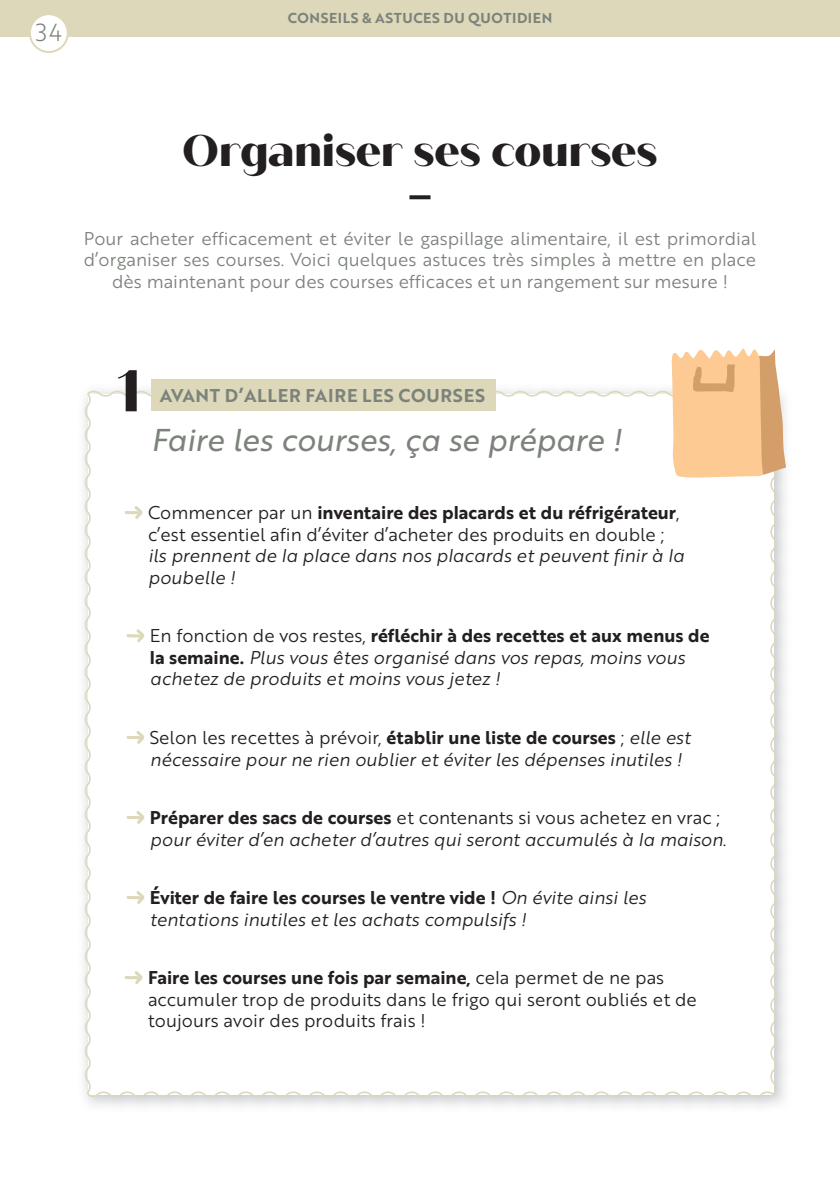
<style>
.page{position:relative;width:840px;height:1191px;background:#fff}
.page>*{position:absolute;margin:0;border:0;box-sizing:border-box;transform-origin:0 0}
.t1{font:800 58.8px "Quiche Sans";color:#231f20}
.t2{font:800 44.2px "Quiche Sans";color:#231f20}
.t3{font:30.8px "Brother 1816 Regular Italic";color:#7c837b}
.t4{font:24px "Brother 1816 Light";color:#7c837b}
.t5{font:18px/21.6px "Brother 1816 Book Italic";color:#231f20}
.t6{font:18px/21.6px "Brother 1816 Book";color:#231f20}
.t7{font:18px "Brother 1816 Bold";color:#231f20}
.t8{font:18px/21.6px "Brother 1816 Book";color:#7c837b;text-align:center}
.t9{font:18px "Brother 1816 Bold";letter-spacing:.04em;color:#7c837b}
.t10{font:14px "Brother 1816 Bold";letter-spacing:.04em;color:#7c837b}
.s1{font-family:"Brother 1816 Book"}
.s2{font-family:"Brother 1816 Bold"}
.s3{font-family:"Brother 1816 Book Italic"}
</style>
<div class="page">
<div style="left:0;top:0;width:839px;height:36px;background:#ddd8b9"></div>
<div style="left:30px;top:14px;width:38px;height:38px;background:#fff;border-radius:50%"></div>
<div style="left:29px;top:13px;width:40px;height:40px;border:2px solid #ddd8b9;border-radius:50%"></div>
<svg style="left:82px;top:388px;width:696px;height:711px"></svg>
<div style="left:151px;top:379px;width:344px;height:32px;background:#ddd8b9"></div>
<svg style="left:124px;top:506px;width:18px;height:13px"></svg>
<svg style="left:126px;top:629px;width:18px;height:13px"></svg>
<svg style="left:126px;top:731px;width:18px;height:13px"></svg>
<svg style="left:126px;top:811px;width:18px;height:13px"></svg>
<svg style="left:126px;top:891px;width:18px;height:13px"></svg>
<svg style="left:124px;top:971px;width:18px;height:13px"></svg>
<svg style="left:409px;top:195px;width:21px;height:4px"></svg>
<svg style="left:671px;top:348px;width:114px;height:130px;background:#f4c796"></svg>
<h3 class="t4" style="left:36px;top:15px;width:27px">34</h3>
<p class="t10" style="left:287px;top:8px;width:266px">CONSEILS &amp; ASTUCES DU QUOTIDIEN</p>
<h2 class="t2" style="left:182px;top:124px;width:476px">Organiser ses courses</h2>
<p class="t8" style="left:84px;top:227px;width:673px">Pour acheter efficacement et éviter le gaspillage alimentaire, il est primordial d’organiser ses courses. Voici quelques astuces très simples à mettre en place dès maintenant pour des courses efficaces et un rangement sur mesure !</p>
<h1 class="t1" style="left:118px;top:355px;width:25px">1</h1>
<p class="t9" style="left:160px;top:381px;width:326px">AVANT D’ALLER FAIRE LES COURSES</p>
<h3 class="t3" style="left:151px;top:417px;width:471px">Faire les courses, ça se prépare !</h3>
<p class="t7" style="left:148px;top:499px;width:533px"><span class="s1">Commencer par un</span> inventaire des placards et du réfrigérateur<span class="s1">,</span></p>
<p class="t6" style="left:148px;top:522px;width:517px">c’est essentiel afin d’éviter d’acheter des produits en double ;</p>
<p class="t5" style="left:148px;top:544px;width:537px">ils prennent de la place dans nos placards et peuvent finir à la poubelle !</p>
<p class="t7" style="left:150px;top:622px;width:561px"><span class="s1">En fonction de vos restes,</span> réfléchir à des recettes et aux menus de</p>
<p class="t5" style="left:150px;top:646px;width:536px"><span class="s2">la semaine.</span> Plus vous êtes organisé dans vos repas, moins vous achetez de produits et moins vous jetez !</p>
<p class="t6" style="left:150px;top:726px;width:542px">Selon les recettes à prévoir, <span class="s2">établir une liste de courses</span> ; <span class="s3">elle est</span></p>
<p class="t5" style="left:150px;top:747px;width:533px">nécessaire pour ne rien oublier et éviter les dépenses inutiles !</p>
<p class="t6" style="left:150px;top:806px;width:571px"><span class="s2">Préparer des sacs de courses</span> et contenants si vous achetez en vrac ;</p>
<p class="t5" style="left:150px;top:827px;width:577px">pour éviter d’en acheter d’autres qui seront accumulés à la maison.</p>
<p class="t7" style="left:150px;top:884px;width:497px">Éviter de faire les courses le ventre vide ! <span class="s3">On évite ainsi les</span></p>
<p class="t5" style="left:150px;top:907px;width:377px">tentations inutiles et les achats compulsifs !</p>
<p class="t7" style="left:148px;top:964px;width:517px">Faire les courses une fois par semaine, <span class="s1">cela permet de ne pas</span></p>
<p class="t6" style="left:148px;top:987px;width:550px">accumuler trop de produits dans le frigo qui seront oubliés et de toujours avoir des produits frais !</p>
</div>
